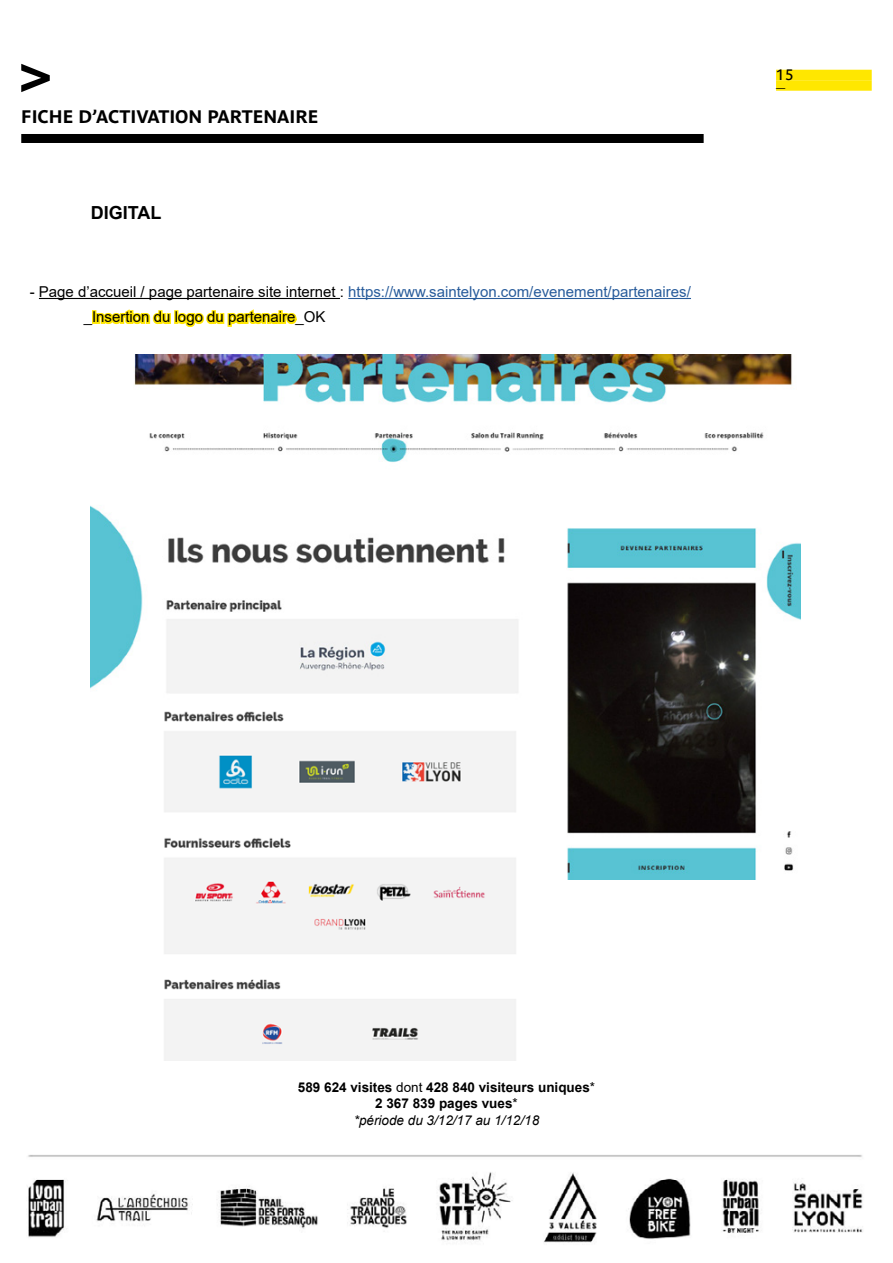
<style>
.page{position:relative;width:893px;height:1263px;background:#fff}
.page>*{position:absolute;margin:0;border:0;box-sizing:border-box;transform-origin:0 0}
.t1{font:700 18px "Parisine Pro";color:#000}
.t2{font:700 18px "Arial";color:#000}
.t3{font:15px/25.5px "Arial";color:#000}
.t4{font:15px "Parisine Pro";color:#000}
.t5{font:700 13.5px/16.5px "Arial";color:#000;text-align:center}
.t6{font:9px "Parisine Pro";color:#000}
.s1{color:#275b9b}
.s2{font-weight:400}
.s3{font-weight:400;font-style:italic}
</style>
<div class="page">
<div style="left:776px;top:70px;width:96px;height:10px;background:#ffe700"></div>
<div style="left:776px;top:80px;width:96px;height:11px;background:#ffe700"></div>
<div style="left:21px;top:134px;width:683px;height:9px;background:#000"></div>
<svg style="left:21px;top:64px;width:29px;height:28px"></svg>
<img style="left:27px;top:1155px;width:836px;height:88px">
<img style="left:91px;top:354px;width:701px;height:339px">
<img style="left:164px;top:711px;width:352px;height:350px">
<img style="left:553px;top:513px;width:248px;height:366px">
<hr style="left:39px;top:298px;width:301px;height:1px;background:#000">
<hr style="left:348px;top:298px;width:343px;height:1px;background:#275b9b">
<div style="left:92px;top:310px;width:4px;height:14px;border:3px solid #ffe700"></div>
<svg style="left:94px;top:297px;width:205px;height:30px"></svg>
<p class="t1" style="left:21px;top:103px;width:299px">FICHE D’ACTIVATION PARTENAIRE</p>
<p class="t2" style="left:91px;top:200px;width:72px">DIGITAL</p>
<p class="t3" style="left:84px;top:279px;width:609px;text-indent:-54px">- Page d’accueil / page partenaire site internet : <span class="s1">https://www.saintelyon.com/evenement/partenaires/ </span>_Insertion du logo du partenaire_OK</p>
<p class="t4" style="left:776px;top:64px;width:19px">15</p>
<p class="t6" style="left:776px;top:81px;width:11px">—</p>
<p class="t5" style="left:298px;top:1079px;width:299px">589 624 visites <span class="s2">dont</span> 428 840 visiteurs uniques<span class="s2">*<br></span>2 367 839 pages vues<span class="s2">*<br></span><span class="s3">*période du 3/12/17 au 1/12/18</span></p>
</div>
